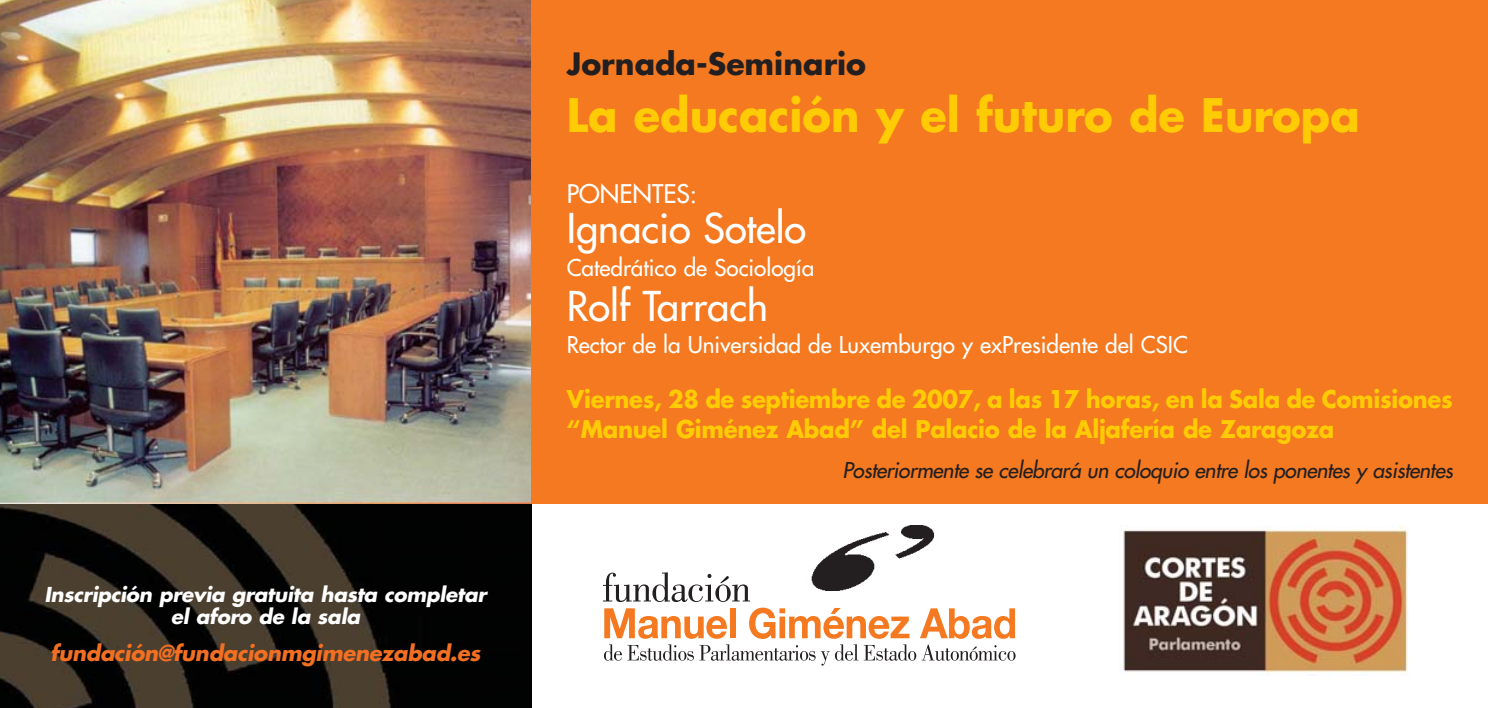
<style>
.page{position:relative;width:1488px;height:708px;background:#fff}
.page>*{position:absolute;margin:0;border:0;box-sizing:border-box;transform-origin:0 0}
.t1{font:700 45px "Futura";color:#ffcb04;scale:.96 1}
.t2{font:40px "Futura";color:#fff}
.t3{font:700 30px "Futura";color:#231f20}
.t4{font:25px "Futura";color:#fff}
.t5{font:700 23.75px/30px "Futura";letter-spacing:-.015em;color:#ffcb04;scale:.96 1}
.t6{font:22.5px "Futura";color:#fff}
.t7{font:italic 21.25px "Futura";letter-spacing:-.015em;color:#231f20}
.t8{font:italic 700 21.25px "Futura";letter-spacing:-.015em;color:#f36f21}
.t9{font:italic 700 20px/22.5px "Futura";letter-spacing:-.015em;color:#fff;text-align:center}
</style>
<div class="page">
<img style="left:0;top:503px;width:531px;height:205px">
<img style="left:0;top:0;width:531px;height:503px">
<div style="left:531px;top:0;width:957px;height:503px;background:#f47920"></div>
<img style="left:813px;top:525px;width:122px;height:47px">
<svg style="left:603px;top:572px;width:412px;height:93px"></svg>
<img style="left:1120px;top:525px;width:289px;height:151px">
<p class="t9" style="left:44px;top:585px;width:443px">Inscripción previa gratuita hasta completar el aforo de la sala</p>
<p class="t8" style="left:50px;top:643px;width:431px">fundación@fundacionmgimenezabad.es</p>
<p class="t3" style="left:567px;top:50px;width:301px">Jornada-Seminario</p>
<h1 class="t1" style="left:567px;top:95px;width:827px">La educación y el futuro de Europa</h1>
<p class="t4" style="left:567px;top:181px;width:132px">PONENTES:</p>
<h2 class="t2" style="left:567px;top:208px;width:241px">Ignacio Sotelo</h2>
<p class="t6" style="left:567px;top:256px;width:249px">Catedrático de Sociología</p>
<h2 class="t2" style="left:567px;top:286px;width:203px">Rolf Tarrach</h2>
<p class="t6" style="left:567px;top:333px;width:623px">Rector de la Universidad de Luxemburgo y exPresidente del CSIC</p>
<p class="t5" style="left:567px;top:386px;width:924px">Viernes, 28 de septiembre de 2007, a las 17 horas, en la Sala de Comisiones “Manuel Giménez Abad” del Palacio de la Aljafería de Zaragoza</p>
<p class="t7" style="left:842px;top:459px;width:612px">Posteriormente se celebrará un coloquio entre los ponentes y asistentes</p>
</div>
